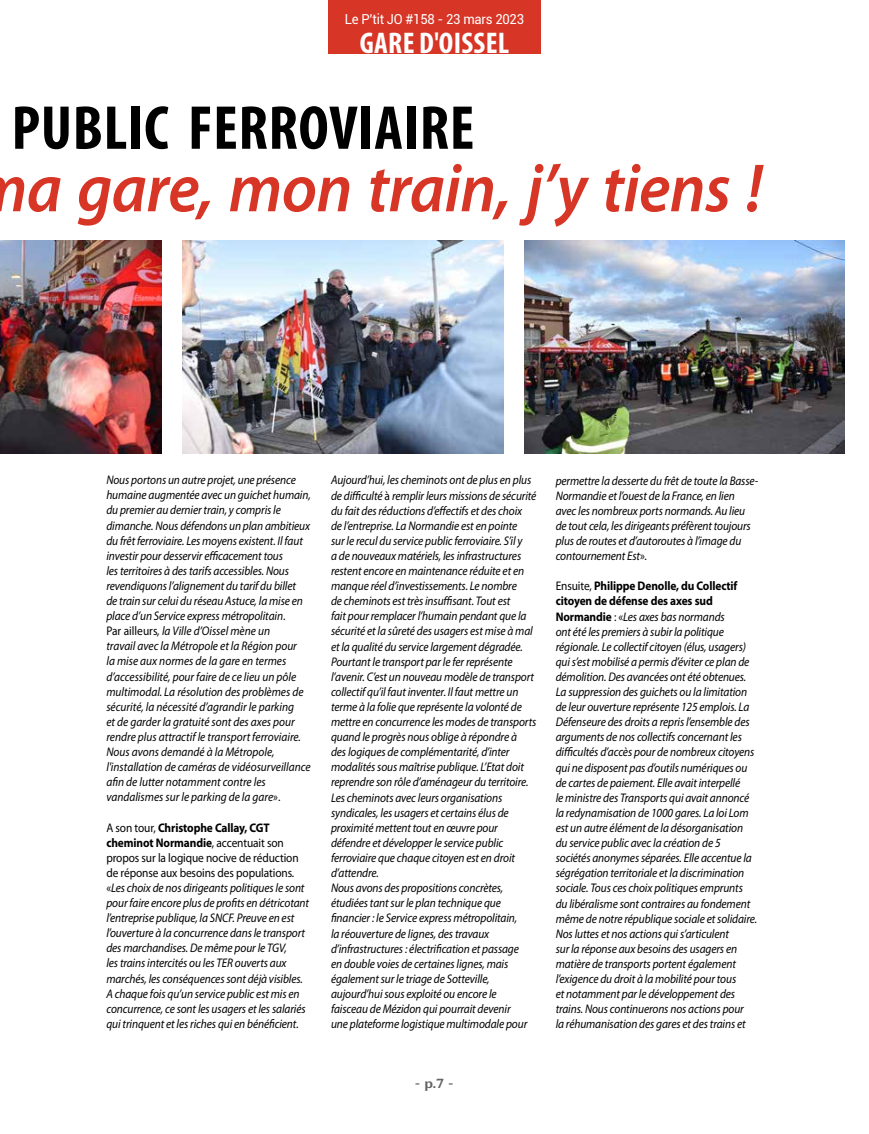
<style>
.page{position:relative;width:869px;height:1134px;background:#fff}
.page>*{position:absolute;margin:0;border:0;box-sizing:border-box;transform-origin:0 0}
.t1{font:italic 600 68.75px "Myriad Pro";letter-spacing:-.01em;color:#d73526;scale:.95 1}
.t2{font:700 condensed 62.5px "Myriad Pro";letter-spacing:.01em;color:#000}
.t3{font:700 condensed 30px "Myriad Pro";letter-spacing:.01em;color:#fff}
.t4{font:13.75px "Roboto";letter-spacing:-.02em;color:#fff;scale:.95 1}
.t5{font:700 13.5px "Timeless";color:#646363;scale:1.11 1}
.t6{font:italic 12.5px/15.1px "Myriad Pro";letter-spacing:-.01em;color:#000;scale:.91 1}
.s1{font-style:normal}
.s2{font-weight:700;font-style:normal}
</style>
<div class="page">
<div style="left:328px;top:0;width:212px;height:53px;background:#d73526"></div>
<img style="left:524px;top:241px;width:319px;height:213px">
<img style="left:182px;top:241px;width:321px;height:213px">
<img style="left:0;top:241px;width:161px;height:213px">
<p class="t4" style="left:345px;top:10px;width:190px">Le P’tit JO #158 - 23 mars 2023</p>
<h3 class="t3" style="left:359px;top:24px;width:151px">GARE D'OISSEL</h3>
<h2 class="t2" style="left:12px;top:89px;width:464px">PUBLIC FERROVIAIRE</h2>
<h1 class="t1" style="left:27px;top:144px;width:775px">a gare, mon train, j’y tiens !</h1>
<p class="t6" style="left:106px;top:472px;width:226px">Nous portons un autre projet, une présence humaine augmentée avec un guichet humain, du premier au dernier train, y compris le dimanche. Nous défendons un plan ambitieux du frêt ferroviaire. Les moyens existent. Il faut investir pour desservir efficacement tous<br>les territoires à des tarifs accessibles. Nous revendiquons l’alignement du tarif du billet<br>de train sur celui du réseau Astuce, la mise en place d’un Service express métropolitain<span class="s1">.<br>Par ailleurs</span>, la Ville d’Oissel mène un<br>travail avec la Métropole et la Région pour<br>la mise aux normes de la gare en termes d’accessibilité, pour faire de ce lieu un pôle multimodal. La résolution des problèmes de sécurité, la nécessité d’agrandir le parking<br>et de garder la gratuité sont des axes pour rendre plus attractif le transport ferroviaire.<br>Nous avons demandé à la Métropole, l'installation de caméras de vidéosurveillance afin de lutter notamment contre les vandalismes sur le parking de la gare<span class="s1">».</span></p>
<p class="t6" style="left:106px;top:820px;width:224px"><span class="s1">A son tour,</span> <span class="s2">Christophe Callay, CGT cheminot Normandie</span><span class="s1">, accentuait son propos sur la logique nocive de réduction de réponse aux besoins des populations. «</span>Les choix de nos dirigeants politiques le sont pour faire encore plus de profits en détricotant l’entreprise publique, la SNCF. Preuve en est l’ouverture à la concurrence dans le transport des marchandises. De même pour le TGV,<br>les trains intercités ou les TER ouverts aux marchés, les conséquences sont déjà visibles.<br>A chaque fois qu’un service public est mis en concurrence, ce sont les usagers et les salariés qui trinquent et les riches qui en bénéficient.</p>
<p class="t6" style="left:331px;top:472px;width:227px">Aujourd’hui, les cheminots ont de plus en plus de difficulté <span class="s1">à</span> remplir leurs missions de sécurité du fait des réductions d’effectifs et des choix<br>de l’entreprise. La Normandie est en pointe<br>sur le recul du service public ferroviaire. S’il y<br>a de nouveaux matériels, les infrastructures restent encore en maintenance réduite et en manque réel d’investissements. Le nombre<br>de cheminots est très insuffisant. Tout est<br>fait pour remplacer l’humain pendant que la sécurité et la sûreté des usagers est mise à mal et la qualité du service largement dégradée.<br>Pourtant le transport par le fer représente l’avenir. C’est un nouveau modèle de transport collectif qu’il faut inventer. Il faut mettre un terme à la folie que représente la volonté de mettre en concurrence les modes de transports quand le progrès nous oblige à répondre à<br>des logiques de complémentarité, d’inter modalités sous maîtrise publique. L’Etat doit reprendre son rôle d’aménageur du territoire.<br>Les cheminots avec leurs organisations syndicales, les usagers et certains élus de proximité mettent tout en œuvre pour défendre et développer le service public ferroviaire que chaque citoyen est en droit d’attendre.<br>Nous avons des propositions concrètes, étudiées tant sur le plan technique que financier : le Service express métropolitain,<br>la réouverture de lignes, des travaux d’infrastructures : électrification et passage<br>en double voies de certaines lignes, mais également sur le triage de Sotteville, aujourd’hui sous exploité ou encore le faisceau de Mézidon qui pourrait devenir<br>une plateforme logistique multimodale pour</p>
<p class="t6" style="left:555px;top:473px;width:224px">permettre la desserte du frêt de toute la Basse-Normandie et l’ouest de la France, en lien avec les nombreux ports normands. Au lieu de tout cela, les dirigeants préfèrent toujours plus de routes et d’autoroutes à l’image du contournement Est<span class="s1">»</span>.</p>
<p class="t6" style="left:555px;top:578px;width:223px"><span class="s1">Ensuite,</span> <span class="s2">Philippe Denolle, du Collectif citoyen de défense des axes sud Normandie</span> <span class="s1">: «</span>Les axes bas normands<br>ont été les premiers à subir la politique régionale. Le collectif citoyen (élus, usagers) qui s’est mobilisé a permis d’éviter ce plan de démolition. Des avancées ont été obtenues.<br>La suppression des guichets ou la limitation de leur ouverture représente 125 emplois. La Défenseure des droits a repris l’ensemble des arguments de nos collectifs concernant les difficultés d’accès pour de nombreux citoyens qui ne disposent pas d’outils numériques ou de cartes de paiement. Elle avait interpellé<br>le ministre des Transports qui avait annoncé la redynamisation de 1000 gares. La loi Lom est un autre élément de la désorganisation du service public avec la création de 5 sociétés anonymes séparées. Elle accentue la ségrégation territoriale et la discrimination sociale. Tous ces choix politiques emprunts du libéralisme sont contraires au fondement même de notre république sociale et solidaire.<br>Nos luttes et nos actions qui s’articulent<br>sur la réponse aux besoins des usagers en matière de transports portent également l’exigence du droit à la mobilité pour tous<br>et notamment par le développement des trains. Nous continuerons nos actions pour<br>la réhumanisation des gares et des trains et</p>
<p class="t5" style="left:415px;top:1075px;width:35px">- p.7 -</p>
</div>
